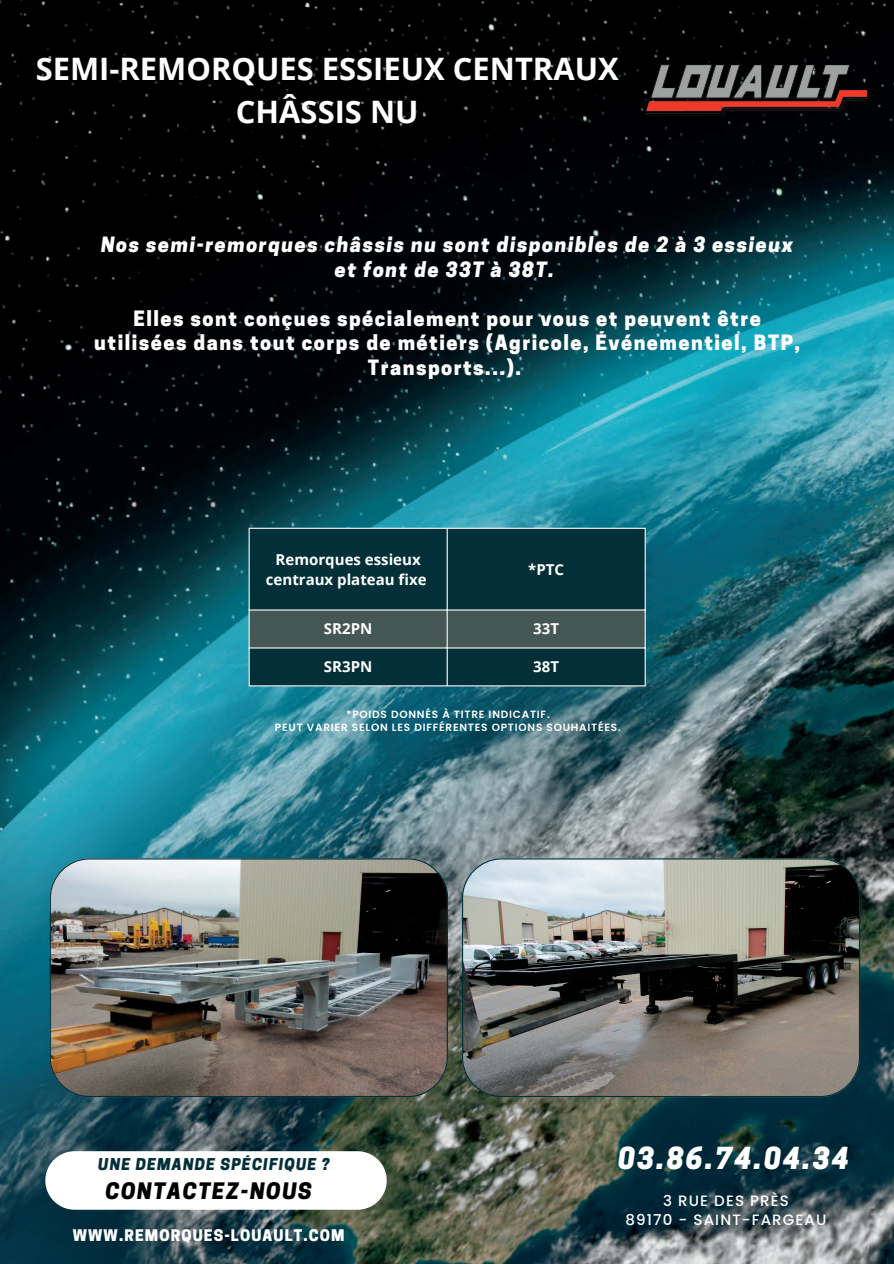
<style>
.page{position:relative;width:894px;height:1264px;background:#fff}
.page>*{position:absolute;margin:0;border:0;box-sizing:border-box;transform-origin:0 0}
.t1{font:700 30.9px/42.8px "Open Sans";color:#fff;text-align:center}
.t2{font:italic 800 28.5px "Cooper Hewitt";letter-spacing:.075em;color:#fff}
.t3{font:italic 800 21.3px "Cooper Hewitt";letter-spacing:.075em;color:#000}
.t4{font:800 19.8px/24.8px "Cooper Hewitt";letter-spacing:.075em;color:#fff;text-align:center}
.t5{font:italic 800 19.8px/24.8px "Cooper Hewitt";letter-spacing:.075em;color:#fff;text-align:center}
.t6{font:italic 800 15.3px "Cooper Hewitt";letter-spacing:.075em;color:#033038}
.t7{font:700 15px/20.2px "Open Sans";color:#fff;text-align:center}
.t8{font:500 15px/19.2px "Poppins";letter-spacing:.075em;color:#fff;text-align:center}
.t9{font:800 15px "Cooper Hewitt";letter-spacing:.075em;color:#fff}
.t10{font:600 10.5px/13.2px "Poppins";letter-spacing:.075em;color:#fff;text-align:center}
</style>
<div class="page">
<img style="left:0;top:0;width:893px;height:1263px">
<svg style="left:45px;top:1151px;width:341px;height:58px"></svg>
<img style="left:640px;top:52px;width:226px;height:75px">
<div style="left:250px;top:529px;width:394px;height:156px;background:#033038"></div>
<div style="left:250px;top:610px;width:394px;height:37px;background:#455752"></div>
<hr style="left:248px;top:529px;width:2px;height:156px;background:#fff">
<hr style="left:446px;top:529px;width:1px;height:156px;background:#fff">
<hr style="left:644px;top:529px;width:1px;height:156px;background:#fff">
<hr style="left:248px;top:527px;width:397px;height:2px;background:#fff">
<hr style="left:248px;top:609px;width:397px;height:1px;background:#fff">
<hr style="left:248px;top:647px;width:397px;height:1px;background:#fff">
<hr style="left:248px;top:685px;width:397px;height:1px;background:#fff">
<img style="left:50px;top:858px;width:398px;height:239px">
<img style="left:462px;top:858px;width:397px;height:239px">
<h1 class="t1" style="left:36px;top:47px;width:584px">SEMI-REMORQUES ESSIEUX CENTRAUX<br>CHÂSSIS NU</h1>
<p class="t5" style="left:101px;top:235px;width:693px">Nos semi-remorques châssis nu sont disponibles de 2 à 3 essieux et font de 33T à 38T.</p>
<p class="t4" style="left:94px;top:308px;width:707px">Elles sont conçues spécialement pour vous et peuvent être utilisées dans tout corps de métiers (Agricole, Événementiel, BTP,<br>Transports...).</p>
<p class="t7" style="left:266px;top:549px;width:162px">Remorques essieux centraux plateau fixe</p>
<p class="t7" style="left:528px;top:559px;width:37px">*PTC</p>
<p class="t7" style="left:324px;top:618px;width:50px">SR2PN</p>
<p class="t7" style="left:533px;top:618px;width:27px">33T</p>
<p class="t7" style="left:324px;top:656px;width:50px">SR3PN</p>
<p class="t7" style="left:533px;top:656px;width:27px">38T</p>
<p class="t10" style="left:275px;top:707px;width:347px">*POIDS DONNÉS À TITRE INDICATIF.<br>PEUT VARIER SELON LES DIFFÉRENTES OPTIONS SOUHAITÉES.</p>
<p class="t6" style="left:98px;top:1158px;width:233px">UNE DEMANDE SPÉCIFIQUE ?</p>
<p class="t3" style="left:105px;top:1183px;width:208px">CONTACTEZ-NOUS</p>
<p class="t9" style="left:73px;top:1229px;width:273px">WWW.REMORQUES-LOUAULT.COM</p>
<h2 class="t2" style="left:618px;top:1147px;width:232px">03.86.74.04.34</h2>
<p class="t8" style="left:625px;top:1190px;width:202px">3 RUE DES PRÈS<br>89170 - SAINT-FARGEAU</p>
</div>
